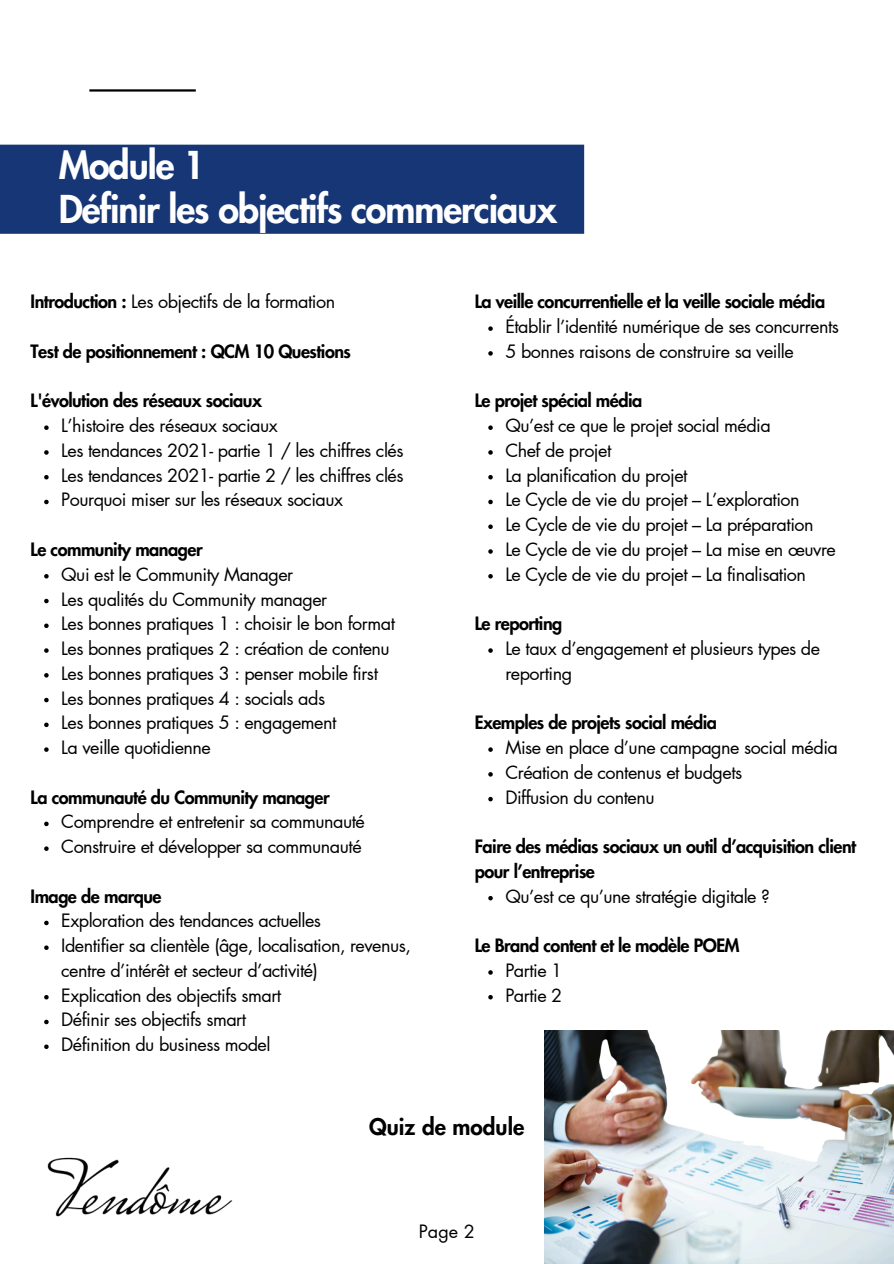
<style>
.page{position:relative;width:894px;height:1264px;background:#fff}
.page>*{position:absolute;margin:0;border:0;box-sizing:border-box;transform-origin:0 0}
.t1{font:800 37.5px/43.8px "Futura LT Pro";letter-spacing:-.03em;color:#fff}
.t2{font:800 22.5px "Futura LT Pro";color:#000}
.t3{font:18px/24.8px "Futura LT Pro";letter-spacing:-.03em;color:#000}
.t4{font:800 18px/24.8px "Futura LT Pro";letter-spacing:-.03em;color:#000}
.s1{font-weight:800}
</style>
<div class="page">
<img style="left:47px;top:1157px;width:186px;height:60px">
<hr style="left:89px;top:89px;width:107px;height:3px;background:#000">
<div style="left:0;top:145px;width:584px;height:89px;background:#163675"></div>
<svg style="left:44px;top:425px;width:5px;height:5px"></svg>
<svg style="left:44px;top:450px;width:5px;height:4px"></svg>
<svg style="left:44px;top:475px;width:5px;height:4px"></svg>
<svg style="left:44px;top:499px;width:5px;height:5px"></svg>
<svg style="left:44px;top:574px;width:5px;height:4px"></svg>
<svg style="left:44px;top:598px;width:5px;height:5px"></svg>
<svg style="left:44px;top:623px;width:5px;height:5px"></svg>
<svg style="left:44px;top:648px;width:5px;height:4px"></svg>
<svg style="left:44px;top:673px;width:5px;height:4px"></svg>
<svg style="left:44px;top:697px;width:5px;height:5px"></svg>
<svg style="left:44px;top:722px;width:5px;height:5px"></svg>
<svg style="left:44px;top:747px;width:5px;height:4px"></svg>
<svg style="left:44px;top:821px;width:5px;height:5px"></svg>
<svg style="left:44px;top:846px;width:5px;height:4px"></svg>
<svg style="left:44px;top:920px;width:5px;height:5px"></svg>
<svg style="left:44px;top:945px;width:5px;height:4px"></svg>
<svg style="left:44px;top:995px;width:5px;height:4px"></svg>
<svg style="left:44px;top:1019px;width:5px;height:5px"></svg>
<svg style="left:44px;top:1044px;width:5px;height:4px"></svg>
<svg style="left:488px;top:326px;width:4px;height:5px"></svg>
<svg style="left:488px;top:351px;width:4px;height:4px"></svg>
<svg style="left:488px;top:425px;width:4px;height:5px"></svg>
<svg style="left:488px;top:450px;width:4px;height:4px"></svg>
<svg style="left:488px;top:475px;width:4px;height:4px"></svg>
<svg style="left:488px;top:499px;width:4px;height:5px"></svg>
<svg style="left:488px;top:524px;width:4px;height:5px"></svg>
<svg style="left:488px;top:549px;width:4px;height:4px"></svg>
<svg style="left:488px;top:574px;width:4px;height:4px"></svg>
<svg style="left:488px;top:648px;width:4px;height:4px"></svg>
<svg style="left:488px;top:747px;width:4px;height:4px"></svg>
<svg style="left:488px;top:772px;width:4px;height:4px"></svg>
<svg style="left:488px;top:796px;width:4px;height:5px"></svg>
<svg style="left:488px;top:895px;width:4px;height:5px"></svg>
<svg style="left:488px;top:970px;width:4px;height:4px"></svg>
<svg style="left:488px;top:995px;width:4px;height:4px"></svg>
<img style="left:544px;top:1030px;width:349px;height:233px">
<h1 class="t1" style="left:59px;top:145px;width:499px">Module 1<br>Définir les objectifs commerciaux</h1>
<p class="t3" style="left:31px;top:290px;width:306px"><span class="s1">Introduction :</span> Les objectifs de la formation</p>
<h3 class="t4" style="left:31px;top:340px;width:322px">Test de positionnement : QCM 10 Questions</h3>
<h3 class="t4" style="left:31px;top:389px;width:233px">L'évolution des réseaux sociaux</h3>
<p class="t3" style="left:61px;top:414px;width:218px">L’histoire des réseaux sociaux</p>
<p class="t3" style="left:61px;top:439px;width:344px">Les tendances 2021- partie 1 / les chiffres clés</p>
<p class="t3" style="left:61px;top:463px;width:344px">Les tendances 2021- partie 2 / les chiffres clés</p>
<p class="t3" style="left:61px;top:488px;width:283px">Pourquoi miser sur les réseaux sociaux</p>
<h3 class="t4" style="left:31px;top:538px;width:173px">Le community manager</h3>
<p class="t3" style="left:61px;top:562px;width:233px">Qui est le Community Manager</p>
<p class="t3" style="left:61px;top:587px;width:267px">Les qualités du Community manager</p>
<p class="t3" style="left:61px;top:612px;width:335px">Les bonnes pratiques 1 : choisir le bon format</p>
<p class="t3" style="left:61px;top:637px;width:330px">Les bonnes pratiques 2 : création de contenu</p>
<p class="t3" style="left:61px;top:661px;width:318px">Les bonnes pratiques 3 : penser mobile first</p>
<p class="t3" style="left:61px;top:686px;width:265px">Les bonnes pratiques 4 : socials ads</p>
<p class="t3" style="left:61px;top:711px;width:276px">Les bonnes pratiques 5 : engagement</p>
<p class="t3" style="left:61px;top:736px;width:151px">La veille quotidienne</p>
<h3 class="t4" style="left:31px;top:785px;width:300px">La communauté du Community manager</h3>
<p class="t3" style="left:61px;top:810px;width:300px">Comprendre et entretenir sa communauté</p>
<p class="t3" style="left:61px;top:835px;width:296px">Construire et développer sa communauté</p>
<h3 class="t4" style="left:31px;top:884px;width:132px">Image de marque</h3>
<p class="t3" style="left:61px;top:909px;width:261px">Exploration des tendances actuelles</p>
<p class="t3" style="left:61px;top:934px;width:351px">Identifier sa clientèle (âge, localisation, revenus, centre d’intérêt et secteur d’activité)</p>
<p class="t3" style="left:61px;top:983px;width:221px">Explication des objectifs smart</p>
<p class="t3" style="left:61px;top:1008px;width:186px">Définir ses objectifs smart</p>
<p class="t3" style="left:61px;top:1033px;width:211px">Définition du business model</p>
<h3 class="t4" style="left:474px;top:290px;width:352px">La veille concurrentielle et la veille sociale média</h3>
<p class="t3" style="left:505px;top:315px;width:335px">Établir l’identité numérique de ses concurrents</p>
<p class="t3" style="left:505px;top:340px;width:290px">5 bonnes raisons de construire sa veille</p>
<h3 class="t4" style="left:474px;top:389px;width:169px">Le projet spécial média</h3>
<p class="t3" style="left:505px;top:414px;width:267px">Qu’est ce que le projet social média</p>
<p class="t3" style="left:505px;top:439px;width:107px">Chef de projet</p>
<p class="t3" style="left:505px;top:463px;width:184px">La planification du projet</p>
<p class="t3" style="left:505px;top:488px;width:296px">Le Cycle de vie du projet – L’exploration</p>
<p class="t3" style="left:505px;top:513px;width:310px">Le Cycle de vie du projet – La préparation</p>
<p class="t3" style="left:505px;top:538px;width:332px">Le Cycle de vie du projet – La mise en œuvre</p>
<p class="t3" style="left:505px;top:562px;width:302px">Le Cycle de vie du projet – La finalisation</p>
<h3 class="t4" style="left:474px;top:612px;width:89px">Le reporting</h3>
<p class="t3" style="left:505px;top:637px;width:316px">Le taux d’engagement et plusieurs types de reporting</p>
<h3 class="t4" style="left:474px;top:711px;width:244px">Exemples de projets social média</h3>
<p class="t3" style="left:505px;top:736px;width:334px">Mise en place d’une campagne social média</p>
<p class="t3" style="left:505px;top:760px;width:238px">Création de contenus et budgets</p>
<p class="t3" style="left:505px;top:785px;width:151px">Diffusion du contenu</p>
<h3 class="t4" style="left:474px;top:835px;width:383px">Faire des médias sociaux un outil d’acquisition client pour l’entreprise</h3>
<p class="t3" style="left:505px;top:884px;width:266px">Qu’est ce qu’une stratégie digitale ?</p>
<h3 class="t4" style="left:474px;top:934px;width:266px">Le Brand content et le modèle POEM</h3>
<p class="t3" style="left:505px;top:958px;width:58px">Partie 1</p>
<p class="t3" style="left:505px;top:983px;width:58px">Partie 2</p>
<p class="t2" style="left:369px;top:1116px;width:156px">Quiz de module</p>
<p class="t3" style="left:419px;top:1219px;width:57px">Page 2</p>
</div>
